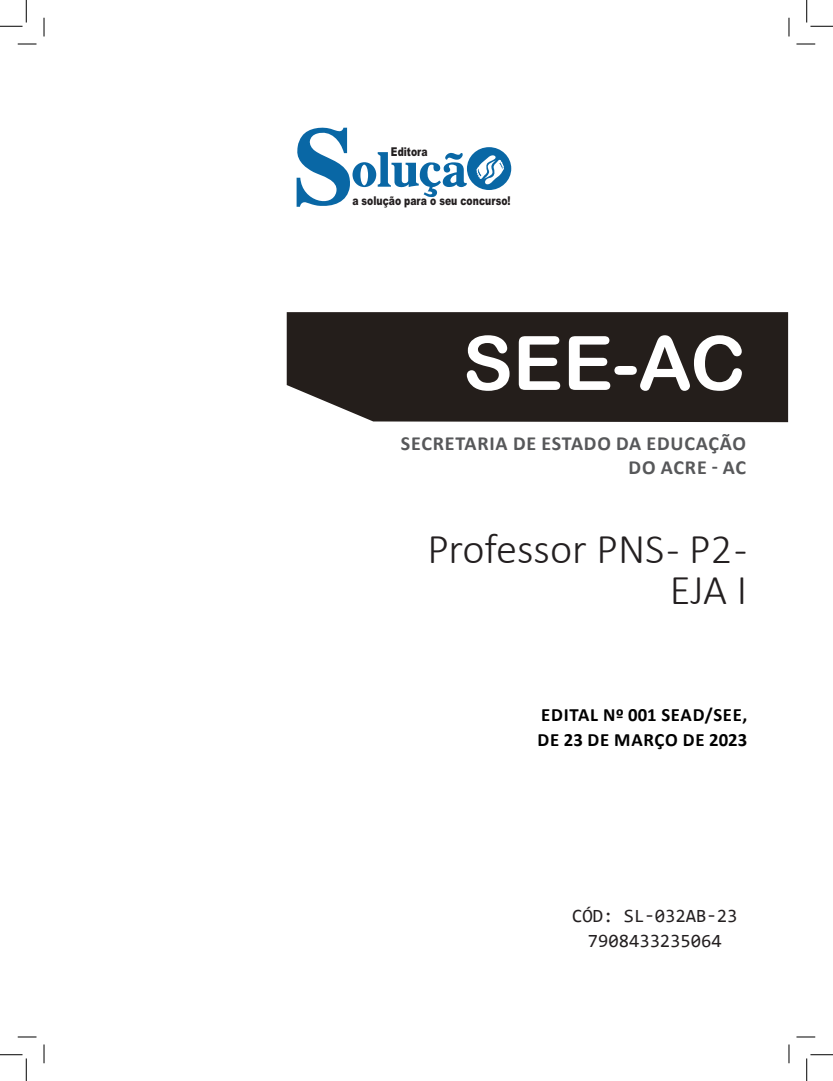
<style>
.page{position:relative;width:833px;height:1081px;background:#fff}
.page>*{position:absolute;margin:0;border:0;box-sizing:border-box;transform-origin:0 0}
.TÍTULO{font:75px "Arial Rounded MT Bold";color:#fff}
.CARGO{font:300 42.5px/41.2px "Calibri";color:#231f20;text-align:right}
.SUBTÍTULO{font:700 20px/24px "Calibri";letter-spacing:.04em;color:#57585a;text-align:right}
.EDITAL{font:700 18.75px "Calibri";letter-spacing:.04em;color:#000}
.SKU_CÓD{font:18.75px "Consolas";color:#231f20}
.t1{font:900 12.12px "Arial";color:#231f20;scale:.76 1}
</style>
<div class="page">
<div style="left:286px;top:312px;width:501px;height:110px;background:#241e1b"></div>
<svg style="left:296px;top:128px;width:215px;height:79px"></svg>
<svg style="left:18px;top:43px;width:18px;height:2px"></svg>
<svg style="left:796px;top:43px;width:18px;height:2px"></svg>
<svg style="left:18px;top:1036px;width:18px;height:1px"></svg>
<svg style="left:796px;top:1036px;width:18px;height:1px"></svg>
<svg style="left:43px;top:18px;width:2px;height:18px"></svg>
<svg style="left:43px;top:1044px;width:2px;height:18px"></svg>
<svg style="left:788px;top:18px;width:1px;height:18px"></svg>
<svg style="left:788px;top:1044px;width:1px;height:18px"></svg>
<svg style="left:0;top:0;width:27px;height:27px"></svg>
<svg style="left:0;top:1054px;width:27px;height:26px"></svg>
<svg style="left:806px;top:0;width:26px;height:27px"></svg>
<svg style="left:806px;top:1054px;width:26px;height:26px"></svg>
<p class="t1" style="left:391px;top:143px;width:50px">Editora</p>
<p class="t1" style="left:352px;top:192px;width:210px">a solução para o seu concurso!</p>
<p class="TÍTULO" style="left:462px;top:319px;width:284px">SEE-AC</p>
<p class="SUBTÍTULO" style="left:400px;top:431px;width:346px">SECRETARIA DE ESTADO DA EDUCAÇÃO<br>DO ACRE - AC</p>
<p class="CARGO" style="left:427px;top:527px;width:321px">Professor PNS - P2 -<br>EJA I</p>
<p class="EDITAL" style="left:541px;top:701px;width:207px">EDITAL Nº 001 SEAD/SEE,</p>
<p class="EDITAL" style="left:537px;top:726px;width:211px">DE 23 DE MARÇO DE 2023</p>
<p class="SKU_CÓD" style="left:572px;top:903px;width:167px">CÓD: SL-032AB-23</p>
<p class="SKU_CÓD" style="left:587px;top:928px;width:136px">7908433235064</p>
</div>
